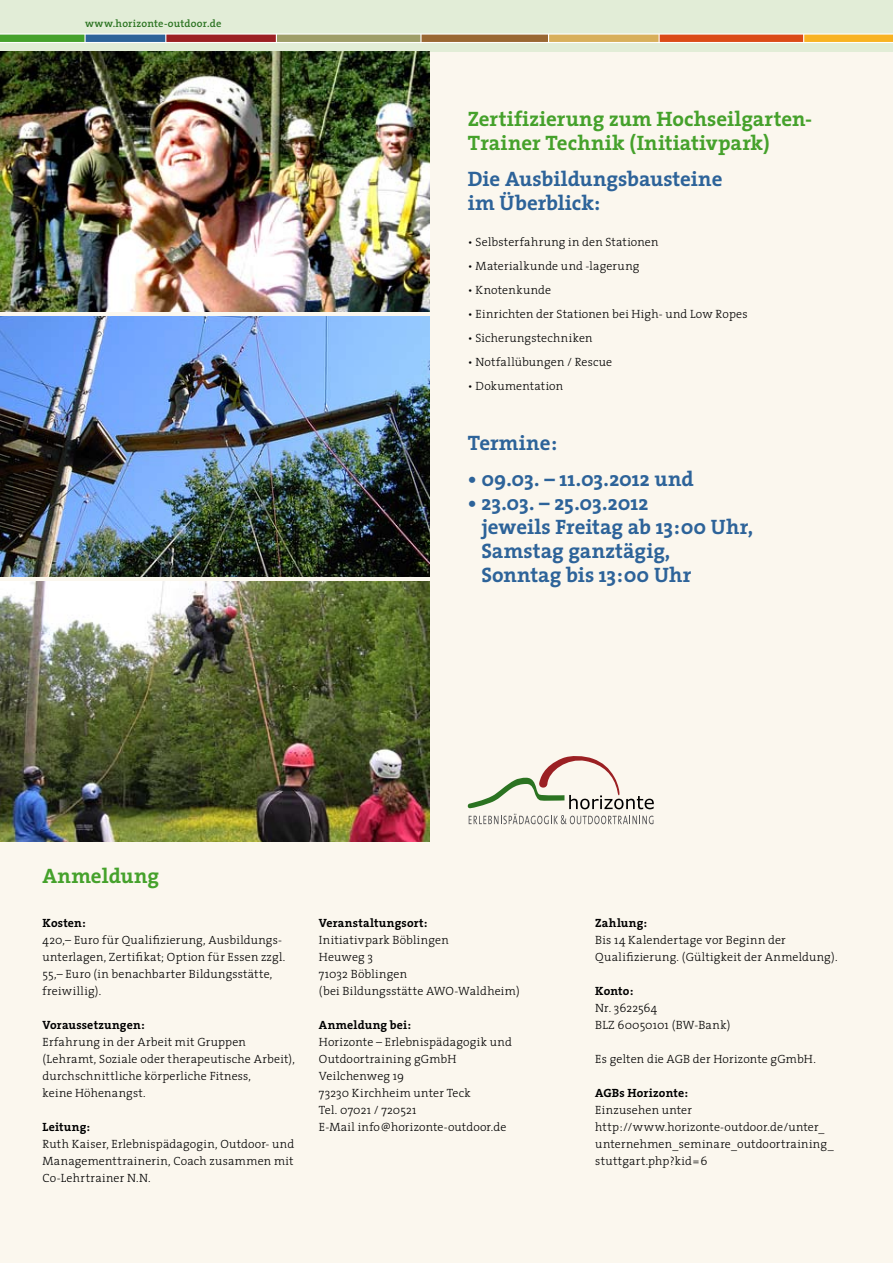
<style>
.page{position:relative;width:893px;height:1263px;background:#fbf7ee}
.page>*{position:absolute;margin:0;border:0;box-sizing:border-box;transform-origin:0 0}
.t1{font:700 21px/24px "The Serif";letter-spacing:-.005em;color:#2d6399}
.t2{font:700 21px/24px "The Serif";letter-spacing:.005em;color:#45a12b}
.t3{font:300 12px/17px "The Serif";letter-spacing:.015em;color:#000}
.t4{font:700 12px "The Serif";letter-spacing:.015em;color:#000}
.t5{font:600 10.5px "The Serif";letter-spacing:.015em;color:#2b7321}
</style>
<div class="page">
<div style="left:0;top:0;width:893px;height:51px;background:#e2edd7"></div>
<div style="left:0;top:34px;width:85px;height:9px;background:#45a12b"></div>
<div style="left:85px;top:34px;width:81px;height:9px;background:#2d6399"></div>
<div style="left:166px;top:34px;width:110px;height:9px;background:#9b2023"></div>
<div style="left:276px;top:34px;width:145px;height:9px;background:#9e9d68"></div>
<div style="left:421px;top:34px;width:128px;height:9px;background:#996732"></div>
<div style="left:549px;top:34px;width:110px;height:9px;background:#d8af5b"></div>
<div style="left:804px;top:34px;width:89px;height:9px;background:#f8b323"></div>
<div style="left:659px;top:34px;width:145px;height:9px;background:#db4b17"></div>
<hr style="left:0;top:33px;width:893px;height:2px;background:#fff">
<hr style="left:0;top:42px;width:893px;height:1px;background:#fff">
<svg style="left:84px;top:34px;width:2px;height:8px"></svg>
<svg style="left:420px;top:34px;width:2px;height:8px"></svg>
<svg style="left:658px;top:34px;width:2px;height:8px"></svg>
<img style="left:0;top:51px;width:429px;height:260px">
<img style="left:0;top:316px;width:429px;height:260px">
<img style="left:0;top:582px;width:429px;height:260px">
<svg style="left:468px;top:756px;width:186px;height:68px"></svg>
<p class="t5" style="left:85px;top:14px;width:138px">www.horizonte-outdoor.de</p>
<h1 class="t2" style="left:468px;top:106px;width:346px">Zertifizierung zum Hochseilgarten-<br>Trainer Technik (Initiativpark)</h1>
<h1 class="t1" style="left:468px;top:166px;width:256px">Die Ausbildungsbausteine im Überblick:</h1>
<p class="t3" style="left:468px;top:233px;width:192px">• Selbsterfahrung in den Stationen</p>
<p class="t3" style="left:468px;top:257px;width:173px">• Materialkunde und -lagerung</p>
<p class="t3" style="left:468px;top:281px;width:85px">• Knotenkunde</p>
<p class="t3" style="left:468px;top:305px;width:281px">• Einrichten der Stationen bei High- und Low Ropes</p>
<p class="t3" style="left:468px;top:329px;width:126px">• Sicherungstechniken</p>
<p class="t3" style="left:468px;top:353px;width:146px">• Notfallübungen / Rescue</p>
<p class="t3" style="left:468px;top:377px;width:97px">• Dokumentation</p>
<h1 class="t1" style="left:468px;top:430px;width:91px">Termine:</h1>
<h1 class="t1" style="left:468px;top:466px;width:228px">• 09.03. – 11.03.2012 und</h1>
<h1 class="t1" style="left:481px;top:490px;width:273px;text-indent:-14px">• 23.03. – 25.03.2012<br>jeweils Freitag ab 13:00 Uhr,<br>Samstag ganztägig,<br>Sonntag bis 13:00 Uhr</h1>
<h1 class="t2" style="left:43px;top:863px;width:118px">Anmeldung</h1>
<p class="t4" style="left:43px;top:913px;width:45px">Kosten:</p>
<p class="t3" style="left:43px;top:931px;width:244px">420,– Euro für Qualifizierung, Ausbildungs&shy;unterlagen, Zertifikat; Option für Essen zzgl.<br>55,– Euro (in benachbarter Bildungsstätte, freiwillig).</p>
<p class="t4" style="left:43px;top:1015px;width:104px">Voraussetzungen:</p>
<p class="t3" style="left:43px;top:1033px;width:254px">Erfahrung in der Arbeit mit Gruppen (Lehramt, Soziale oder therapeutische Arbeit), durchschnittliche körperliche Fitness,<br>keine Höhenangst.</p>
<p class="t4" style="left:43px;top:1117px;width:49px">Leitung:</p>
<p class="t3" style="left:43px;top:1135px;width:253px;text-align:justify">Ruth Kaiser, Erlebnispädagogin, Outdoor- und Managementtrainerin, Coach zusammen mit Co-Lehrtrainer N.N.</p>
<p class="t4" style="left:319px;top:913px;width:110px">Veranstaltungsort:</p>
<p class="t3" style="left:319px;top:931px;width:202px">Initiativpark Böblingen<br>Heuweg 3<br>71032 Böblingen<br>(bei Bildungsstätte AWO-Waldheim)</p>
<p class="t4" style="left:319px;top:1015px;width:94px">Anmeldung bei:</p>
<p class="t3" style="left:319px;top:1033px;width:194px">Horizonte – Erlebnispädagogik und<br>Outdoortraining gGmbH<br>Veilchenweg 19<br>73230 Kirchheim unter Teck<br>Tel. 07021 / 720521<br>E-Mail info@horizonte-outdoor.de</p>
<p class="t4" style="left:595px;top:913px;width:53px">Zahlung:</p>
<p class="t3" style="left:595px;top:931px;width:244px">Bis 14 Kalendertage vor Beginn der<br>Qualifizierung. (Gültigkeit der Anmeldung).</p>
<p class="t4" style="left:595px;top:981px;width:40px">Konto:</p>
<p class="t3" style="left:595px;top:999px;width:136px">Nr. 3622564<br>BLZ 60050101 (BW-Bank)</p>
<p class="t3" style="left:595px;top:1050px;width:222px">Es gelten die AGB der Horizonte gGmbH.</p>
<p class="t4" style="left:595px;top:1083px;width:94px">AGBs Horizonte:</p>
<p class="t3" style="left:595px;top:1101px;width:240px">Einzusehen unter http://www.horizonte-outdoor.de/unter_ unternehmen_seminare_outdoortraining_ stuttgart.php?kid=6</p>
</div>
